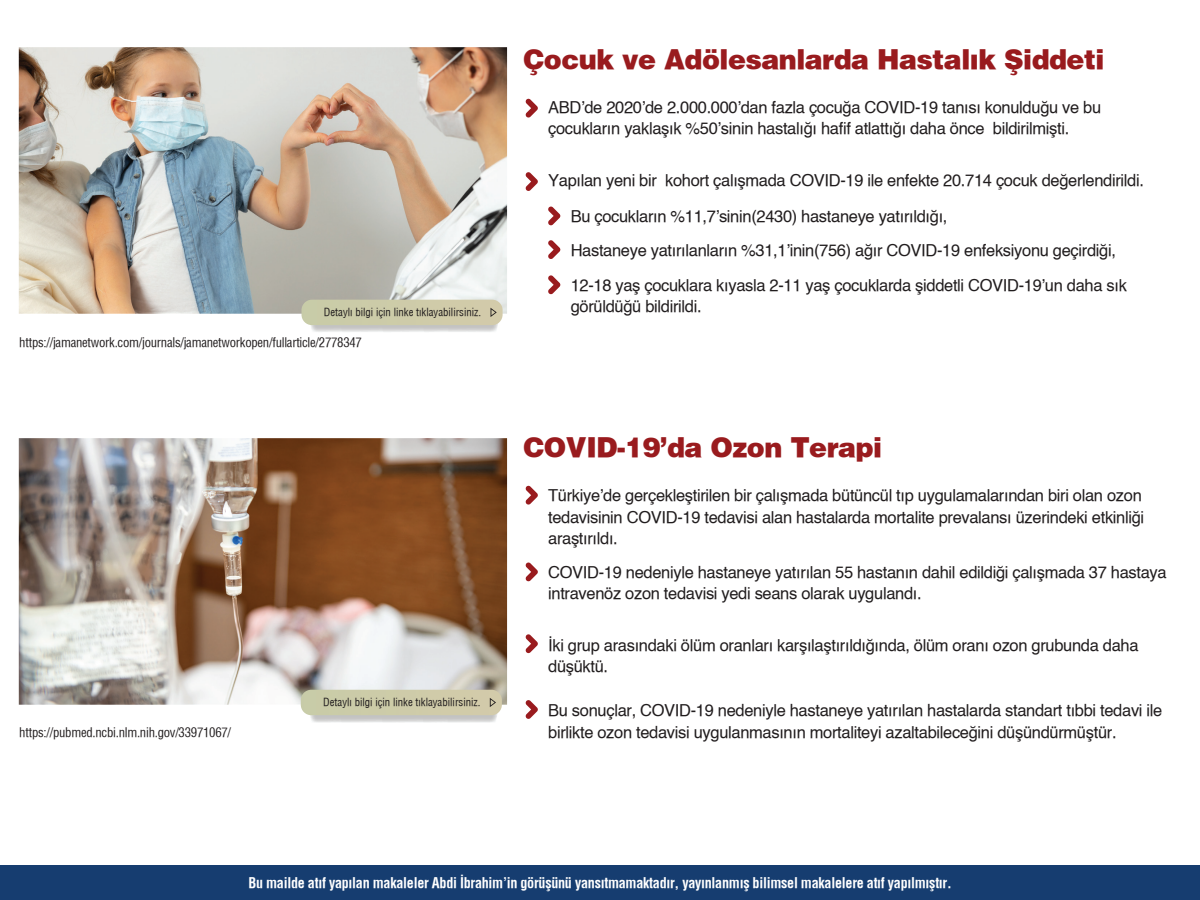
<style>
.page{position:relative;width:1200px;height:900px;background:#fff}
.page>*{position:absolute;margin:0;border:0;box-sizing:border-box;transform-origin:0 0}
.t1{font:27px "Helvetica X Black";letter-spacing:-.02em;color:#991b1e}
.t2{font:16.5px/21.5px "Helvetica X Book";letter-spacing:-.02em;color:#211d1e}
.t3{font:14.25px "Helvetica Condensed X Bold";letter-spacing:-.02em;color:#fff}
.t4{font:12.75px "Helvetica T Condenced";letter-spacing:-.02em;color:#211d1e}
.t5{font:10.8px "Helvetica Condensed X Book";color:#211d1e}
</style>
<div class="page">
<div style="left:0;top:866px;width:1200px;height:34px;background:#163d70"></div>
<img style="left:19px;top:47px;width:488px;height:267px">
<img style="left:311px;top:325px;width:187px;height:7px">
<div style="left:302px;top:300px;width:201px;height:25px;background:#cecba9"></div>
<svg style="left:525px;top:486px;width:13px;height:19px"></svg>
<svg style="left:525px;top:563px;width:13px;height:19px"></svg>
<svg style="left:525px;top:634px;width:13px;height:19px"></svg>
<svg style="left:525px;top:700px;width:13px;height:19px"></svg>
<svg style="left:525px;top:99px;width:13px;height:19px"></svg>
<svg style="left:525px;top:172px;width:13px;height:19px"></svg>
<svg style="left:548px;top:207px;width:12px;height:19px"></svg>
<svg style="left:548px;top:240px;width:12px;height:19px"></svg>
<svg style="left:548px;top:275px;width:12px;height:19px"></svg>
<img style="left:19px;top:438px;width:488px;height:267px">
<img style="left:310px;top:715px;width:187px;height:8px">
<div style="left:301px;top:690px;width:201px;height:25px;background:#cecba9"></div>
<p class="t5" style="left:324px;top:305px;width:159px">Detaylı bilgi için linke tıklayabilirsiniz.</p>
<p class="t4" style="left:19px;top:335px;width:344px">https://jamanetwork.com/journals/jamanetworkopen/fullarticle/2778347</p>
<p class="t4" style="left:19px;top:725px;width:213px">https://pubmed.ncbi.nlm.nih.gov/33971067/</p>
<p class="t5" style="left:323px;top:696px;width:159px">Detaylı bilgi için linke tıklayabilirsiniz.</p>
<h1 class="t1" style="left:524px;top:42px;width:583px">Çocuk ve Adölesanlarda Hastalık Şiddeti</h1>
<p class="t2" style="left:548px;top:97px;width:555px">ABD’de 2020’de 2.000.000’dan fazla çocuğa COVID-19 tanısı konulduğu ve bu çocukların yaklaşık %50’sinin hastalığı hafif atlattığı daha önce bildirilmişti.</p>
<p class="t2" style="left:571px;top:163px;width:575px;line-height:36px;text-indent:-22px">Yapılan yeni bir kohort çalışmada COVID-19 ile enfekte 20.714 çocuk değerlendirildi.<br>Bu çocukların %11,7’sinin(2430) hastaneye yatırıldığı,</p>
<p class="t2" style="left:571px;top:233px;width:558px;line-height:35.2px">Hastaneye yatırılanların %31,1’inin(756) ağır COVID-19 enfeksiyonu geçirdiği,<br>12-18 yaş çocuklara kıyasla 2-11 yaş çocuklarda şiddetli COVID-19’un daha sık</p>
<p class="t2" style="left:571px;top:297px;width:132px">görüldüğü bildirildi.</p>
<h1 class="t1" style="left:524px;top:430px;width:360px">COVID-19’da Ozon Terapi</h1>
<p class="t2" style="left:548px;top:486px;width:598px">Türkiye’de gerçekleştirilen bir çalışmada bütüncül tıp uygulamalarından biri olan ozon tedavisinin COVID-19 tedavisi alan hastalarda mortalite prevalansı üzerindeki etkinliği araştırıldı.</p>
<p class="t2" style="left:548px;top:562px;width:620px">COVID-19 nedeniyle hastaneye yatırılan 55 hastanın dahil edildiği çalışmada 37 hastaya intravenöz ozon tedavisi yedi seans olarak uygulandı.</p>
<p class="t2" style="left:548px;top:635px;width:592px">İki grup arasındaki ölüm oranları karşılaştırıldığında, ölüm oranı ozon grubunda daha düşüktü.</p>
<p class="t2" style="left:548px;top:701px;width:616px">Bu sonuçlar, COVID-19 nedeniyle hastaneye yatırılan hastalarda standart tıbbi tedavi ile birlikte ozon tedavisi uygulanmasının mortaliteyi azaltabileceğini düşündürmüştür.</p>
<p class="t3" style="left:248px;top:874px;width:705px">Bu mailde atıf yapılan makaleler Abdi İbrahim’in görüşünü yansıtmamaktadır, yayınlanmış bilimsel makalelere atıf yapılmıştır.</p>
</div>
